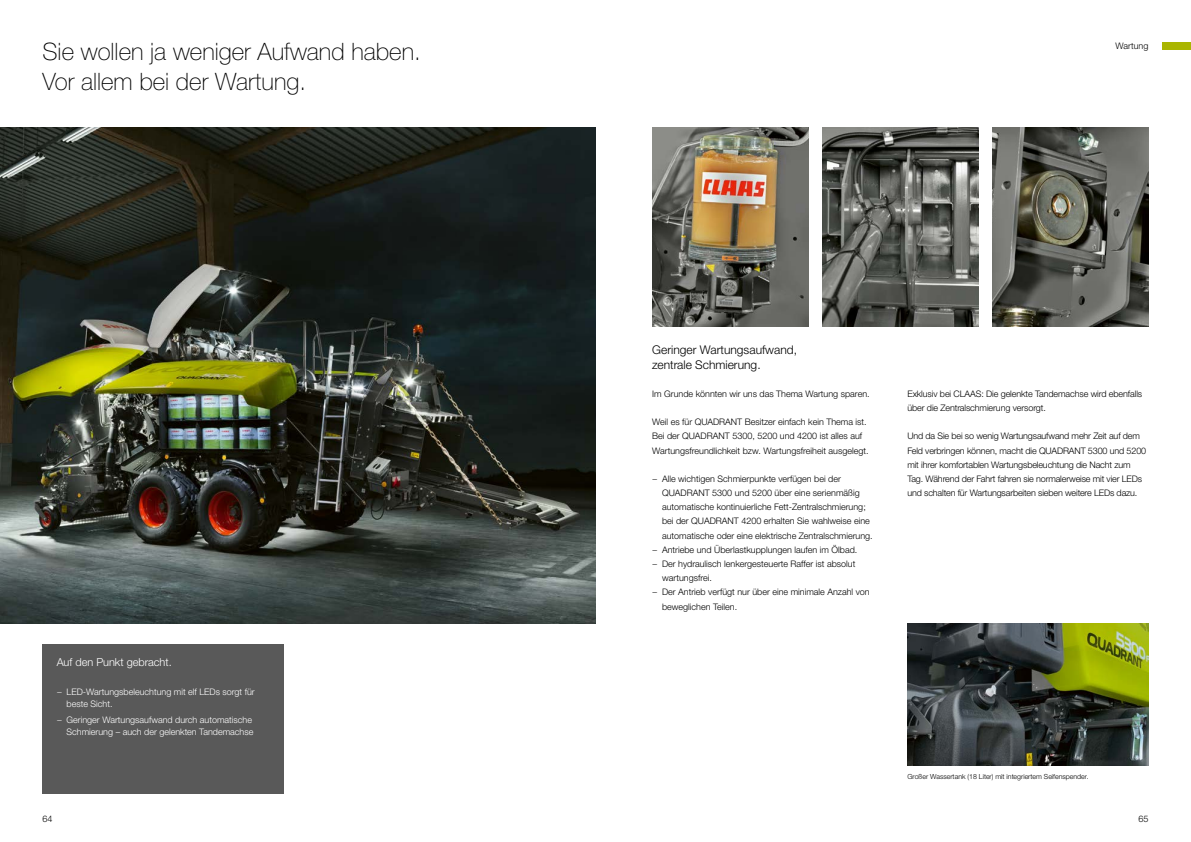
<style>
.page{position:relative;width:1191px;height:842px;background:#fff}
.page>*{position:absolute;margin:0;border:0;box-sizing:border-box;transform-origin:0 0}
.t1{font:100 24px/30px "CLAAS Helvetica Neue";color:#000}
.t2{font:300 12px/14.2px "CLAAS Helvetica Neue";color:#000}
.t3{font:300 11px "CLAAS Helvetica Neue";color:#fff}
.t4{font:300 9px/14.2px "CLAAS Helvetica Neue";color:#000}
.t5{font:300 9px/12.4px "CLAAS Helvetica Neue";color:#fff}
.t6{font:300 7px "CLAAS Helvetica Neue";color:#000}
</style>
<div class="page">
<img style="left:0;top:128px;width:595px;height:496px">
<div style="left:1162px;top:43px;width:29px;height:7px;background:#aab500"></div>
<img style="left:652px;top:128px;width:156px;height:198px">
<img style="left:992px;top:128px;width:156px;height:198px">
<img style="left:822px;top:128px;width:156px;height:198px">
<img style="left:907px;top:624px;width:241px;height:141px">
<div style="left:43px;top:644px;width:240px;height:150px;background:#595959"></div>
<h1 class="t1" style="left:43px;top:37px;width:380px">Sie wollen ja weniger Aufwand haben.<br>Vor allem bei der Wartung.</h1>
<p class="t3" style="left:57px;top:655px;width:117px">Auf den Punkt gebracht.</p>
<p class="t5" style="left:67px;top:685px;width:190px;text-indent:-10px">− LED-Wartungsbeleuchtung mit elf LEDs sorgt für beste Sicht.</p>
<p class="t5" style="left:57px;top:714px;width:198px;text-align:right">− Geringer Wartungsaufwand durch automatische<br>Schmierung – auch der gelenkten Tandemachse</p>
<p class="t4" style="left:1115px;top:39px;width:34px">Wartung</p>
<h2 class="t2" style="left:652px;top:343px;width:146px">Geringer Wartungsaufwand, zentrale Schmierung.</h2>
<p class="t4" style="left:652px;top:387px;width:219px">Im Grunde könnten wir uns das Thema Wartung sparen.</p>
<p class="t4" style="left:652px;top:415px;width:218px">Weil es für QUADRANT Besitzer einfach kein Thema ist.<br>Bei der QUADRANT 5300, 5200 und 4200 ist alles auf<br>Wartungsfreundlichkeit bzw. Wartungsfreiheit ausgelegt.</p>
<p class="t4" style="left:652px;top:472px;width:190px">− Alle wichtigen Schmierpunkte verfügen bei der</p>
<p class="t4" style="left:662px;top:486px;width:199px">QUADRANT 5300 und 5200 über eine serienmäßig</p>
<p class="t4" style="left:662px;top:500px;width:205px">automatische kontinuierliche Fett-Zentralschmierung;</p>
<p class="t4" style="left:662px;top:514px;width:209px">bei der QUADRANT 4200 erhalten Sie wahlweise eine</p>
<p class="t4" style="left:662px;top:528px;width:212px">automatische oder eine elektrische Zentralschmierung.</p>
<p class="t4" style="left:652px;top:543px;width:207px">− Antriebe und Überlastkupplungen laufen im Ölbad.</p>
<p class="t4" style="left:652px;top:557px;width:205px">− Der hydraulisch lenkergesteuerte Raffer ist absolut</p>
<p class="t4" style="left:662px;top:571px;width:51px">wartungsfrei.</p>
<p class="t4" style="left:652px;top:585px;width:219px">− Der Antrieb verfügt nur über eine minimale Anzahl von</p>
<p class="t4" style="left:662px;top:599px;width:77px">beweglichen Teilen.</p>
<p class="t4" style="left:907px;top:387px;width:236px">Exklusiv bei CLAAS: Die gelenkte Tandemachse wird ebenfalls über die Zentralschmierung versorgt.</p>
<p class="t4" style="left:907px;top:429px;width:240px">Und da Sie bei so wenig Wartungsaufwand mehr Zeit auf dem Feld verbringen können, macht die QUADRANT 5300 und 5200 mit ihrer komfortablen Wartungsbeleuchtung die Nacht zum Tag. Während der Fahrt fahren sie normalerweise mit vier LEDs und schalten für Wartungsarbeiten sieben weitere LEDs dazu.</p>
<p class="t6" style="left:907px;top:772px;width:183px">Großer Wassertank (18 Liter) mit integriertem Seifenspender.</p>
<p class="t4" style="left:43px;top:812px;width:12px">64</p>
<p class="t4" style="left:1138px;top:812px;width:12px">65</p>
</div>
